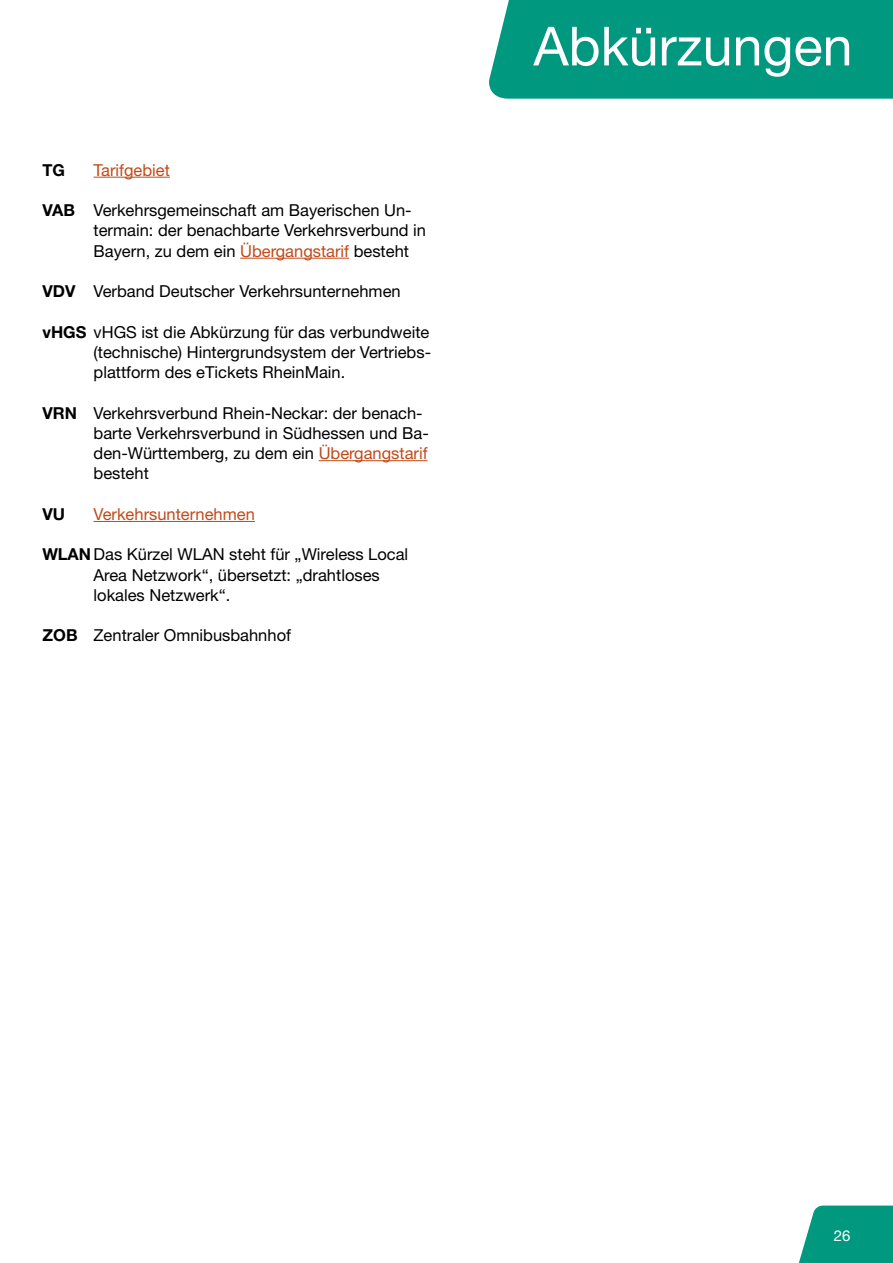
<style>
.page{position:relative;width:893px;height:1263px;background:#fff}
.page>*{position:absolute;margin:0;border:0;box-sizing:border-box;transform-origin:0 0}
.t1{font:54px "Helvetica Neue";color:#fff}
.t2{font:16.5px/20.2px "Helvetica Neue";color:#000}
.t3{font:16.5px "Helvetica Neue";color:#c14a19}
.t4{font:700 16.5px "Helvetica Neue";color:#000}
.t5{font:15px "Helvetica Neue";color:#fff}
.s1{font-weight:700}
.s2{color:#c14a19}
</style>
<div class="page">
<div style="left:489px;top:0;width:404px;height:99px;background:#009980"></div>
<svg style="left:798px;top:1205px;width:95px;height:58px"></svg>
<hr style="left:94px;top:177px;width:76px;height:1px;background:#c14a19">
<hr style="left:240px;top:258px;width:109px;height:1px;background:#c14a19">
<hr style="left:319px;top:460px;width:109px;height:1px;background:#c14a19">
<hr style="left:94px;top:521px;width:161px;height:1px;background:#c14a19">
<p class="t4" style="left:43px;top:159px;width:24px">TG</p>
<p class="t3" style="left:94px;top:160px;width:78px">Tarifgebiet</p>
<p class="t2" style="left:94px;top:200px;width:334px;text-indent:-51px"><span class="s1">VAB</span> Verkehrsgemeinschaft am Bayerischen Un&shy;termain: der benachbarte Verkehrsverbund in<br>Bayern, zu dem ein <span class="s2">Übergangstarif</span> besteht</p>
<p class="t2" style="left:43px;top:281px;width:360px"><span class="s1">VDV</span> Verband Deutscher Verkehrsunternehmen</p>
<p class="t2" style="left:94px;top:321px;width:339px;text-align:justify;text-indent:-51px"><span class="s1">vHGS</span> vHGS ist die Abkürzung für das verbundweite (technische) Hintergrundsystem der Vertriebs&shy;plattform des eTickets RheinMain.</p>
<p class="t2" style="left:94px;top:402px;width:337px;text-indent:-51px"><span class="s1">VRN</span> Verkehrsverbund Rhein-Neckar: der benach&shy;barte Verkehrsverbund in Südhessen und Ba&shy;den-Württemberg, zu dem ein <span class="s2">Übergangstarif </span>besteht</p>
<p class="t4" style="left:43px;top:504px;width:24px">VU</p>
<p class="t3" style="left:94px;top:504px;width:163px">Verkehrsunternehmen</p>
<p class="t2" style="left:94px;top:544px;width:316px;text-indent:-51px"><span class="s1">WLAN</span> Das Kürzel WLAN steht für „Wireless Local<br>Area Netzwork“, übersetzt: „drahtloses lokales Netzwerk“.</p>
<p class="t2" style="left:43px;top:625px;width:250px"><span class="s1">ZOB</span> Zentraler Omnibusbahnhof</p>
<p class="t1" style="left:533px;top:14px;width:321px">Abkürzungen</p>
<p class="t5" style="left:834px;top:1226px;width:18px">26</p>
</div>
